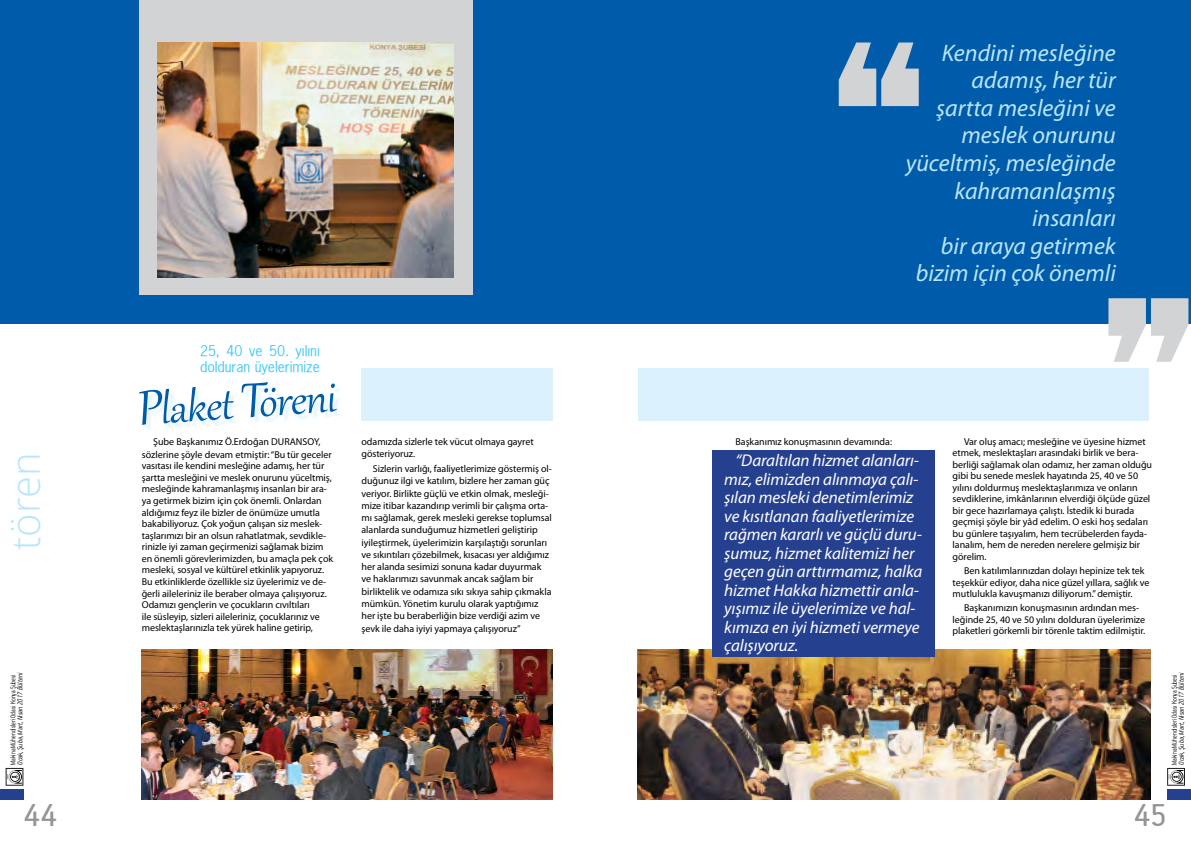
<style>
.page{position:relative;width:1191px;height:842px;background:#fff}
.page>*{position:absolute;margin:0;border:0;box-sizing:border-box;transform-origin:0 0}
.t1{font:51px "Gabriola";color:#005baa}
.t2{font:300 40px "Open Sans";color:#b9e6fa}
.t3{font:36px "PF Handbook Pro";color:#939598}
.t4{font:italic 24px/27.6px "Myriad Pro";color:#b9e6fa;text-align:right}
.t5{font:italic 17px/18.5px "Myriad Pro";letter-spacing:-.005em;color:#fff}
.t6{font:14px "News Gothic T";letter-spacing:-.005em;color:#44c8f5}
.t7{font:10px/11.6px "Myriad Pro";letter-spacing:-.005em;color:#000}
.t8{font:300 8px "PF Handbook Pro";color:#000;scale:.8 1}
.t9{font:italic 300 8px "PF Handbook Pro";letter-spacing:-.005em;color:#000;scale:.9 1}
.s1{font-size:59.6px}
</style>
<div class="page">
<svg style="left:6px;top:768px;width:17px;height:18px"></svg>
<svg style="left:1167px;top:768px;width:18px;height:18px"></svg>
<div style="left:0;top:789px;width:23px;height:10px;background:#25408f"></div>
<div style="left:1167px;top:789px;width:24px;height:10px;background:#25408f"></div>
<div style="left:0;top:0;width:1191px;height:324px;background:#005baa"></div>
<img style="left:142px;top:649px;width:411px;height:150px">
<div style="left:142px;top:384px;width:201px;height:46px;background:#00aeef;opacity:.12"></div>
<img style="left:637px;top:649px;width:513px;height:150px">
<div style="left:711px;top:450px;width:223px;height:207px;background:#25408f"></div>
<div style="left:361px;top:368px;width:192px;height:53px;background:#dbf1fd"></div>
<div style="left:638px;top:368px;width:510px;height:53px;background:#dbf1fd"></div>
<svg style="left:1108px;top:298px;width:81px;height:64px"></svg>
<svg style="left:838px;top:43px;width:81px;height:63px"></svg>
<div style="left:139px;top:0;width:333px;height:295px;background:#d1d3d4"></div>
<img style="left:157px;top:43px;width:297px;height:235px">
<p class="t2" style="left:-2px;top:550px;width:99px;rotate:-90deg">tören</p>
<p class="t6" style="left:200px;top:341px;width:121px">25, 40 ve 50. yılını</p>
<p class="t6" style="left:200px;top:357px;width:121px">dolduran üyelerimize</p>
<p class="t1" style="left:134px;top:377px;width:201px;rotate:-4deg"><span class="s1">P</span>laket <span class="s1">T</span>öreni</p>
<p class="t7" style="left:142px;top:435px;width:191px;line-height:13.1px;text-align:center">Şube Başkanımız Ö.Erdoğan DURANSOY, sözlerine şöyle devam etmiştir: “Bu tür geceler</p>
<p class="t7" style="left:142px;top:460px;width:193px">vasıtası ile kendini mesleğine adamış, her tür şartta mesleğini ve meslek onurunu yüceltmiş, mesleğinde kahramanlaşmış insanları bir ara&shy;ya getirmek bizim için çok önemli. Onlardan aldığımız feyz ile bizler de önümüze umutla bakabiliyoruz. Çok yoğun çalışan siz meslek&shy;taşlarımızı bir an olsun rahatlatmak, sevdikle&shy;rinizle iyi zaman geçirmenizi sağlamak bizim en önemli görevlerimizden, bu amaçla pek çok mesleki, sosyal ve kültürel etkinlik yapıyoruz.<br>Bu etkinliklerde özellikle siz üyelerimiz ve de&shy;ğerli aileleriniz ile beraber olmaya çalışıyoruz.<br>Odamızı gençlerin ve çocukların cıvıltıları<br>ile süsleyip, sizleri aileleriniz, çocuklarınız ve meslektaşlarınızla tek yürek haline getirip,</p>
<p class="t7" style="left:361px;top:435px;width:174px;line-height:12.3px">odamızda sizlerle tek vücut olmaya gayret gösteriyoruz.</p>
<p class="t7" style="left:361px;top:462px;width:192px;line-height:12.3px;text-indent:11px">Sizlerin varlığı, faaliyetlerimize göstermiş ol&shy;duğunuz ilgi ve katılım, bizlere her zaman güç veriyor. Birlikte güçlü ve etkin olmak, mesleği&shy;mize itibar kazandırıp verimli bir çalışma orta&shy;mı sağlamak, gerek mesleki gerekse toplumsal alanlarda sunduğumuz hizmetleri geliştirip iyileştirmek, üyelerimizin karşılaştığı sorunları ve sıkıntıları çözebilmek, kısacası yer aldığımız her alanda sesimizi sonuna kadar duyurmak ve haklarımızı savunmak ancak sağlam bir birliktelik ve odamıza sıkı sıkıya sahip çıkmakla mümkün. Yönetim kurulu olarak yaptığımız her işte bu beraberliğin bize verdiği azim ve şevk ile daha iyiyi yapmaya çalışıyoruz”</p>
<p class="t4" style="left:905px;top:38px;width:212px">Kendini mesleğine adamış, her tür<br>şartta mesleğini ve meslek onurunu yüceltmiş, mesleğinde kahramanlaşmış insanları</p>
<p class="t4" style="left:941px;top:231px;width:176px">bir araya getirmek</p>
<p class="t4" style="left:915px;top:259px;width:202px">bizim için çok önemli</p>
<p class="t7" style="left:735px;top:435px;width:158px">Başkanımız konuşmasının devamında:</p>
<p class="t5" style="left:724px;top:451px;width:200px;text-indent:11px">“Daraltılan hizmet alanları&shy;mız, elimizden alınmaya çalı&shy;şılan mesleki denetimlerimiz ve kısıtlanan faaliyetlerimize rağmen kararlı ve güçlü duru&shy;şumuz, hizmet kalitemizi her geçen gün arttırmamız, halka hizmet Hakka hizmettir anla&shy;yışımız ile üyelerimize ve hal&shy;kımıza en iyi hizmeti vermeye çalışıyoruz.</p>
<p class="t7" style="left:952px;top:435px;width:201px;text-indent:11px">Var oluş amacı; mesleğine ve üyesine hizmet etmek, meslektaşları arasındaki birlik ve bera&shy;berliği sağlamak olan odamız, her zaman olduğu gibi bu senede meslek hayatında 25, 40 ve 50 yılını doldurmuş meslektaşlarımıza ve onların sevdiklerine, imkânlarının elverdiği ölçüde güzel bir gece hazırlamaya çalıştı. İstedik ki burada geçmişi şöyle bir yâd edelim. O eski hoş sedaları bu günlere taşıyalım, hem tecrübelerden fayda&shy;lanalım, hem de nereden nerelere gelmişiz bir görelim.</p>
<p class="t7" style="left:952px;top:565px;width:198px;text-indent:11px">Ben katılımlarınızdan dolayı hepinize tek tek teşekkür ediyor, daha nice güzel yıllara, sağlık ve mutlulukla kavuşmanızı diliyorum.” demiştir.</p>
<p class="t7" style="left:952px;top:602px;width:194px;text-align:center">Başkanımızın konuşmasının ardından mes&shy;leğinde 25, 40 ve 50 yılını dolduran üyelerimize plaketleri görkemli bir törenle taktim edilmiştir.</p>
<p class="t8" style="left:8px;top:765px;width:114px;rotate:-90deg">Makina Mühendisleri Odası Konya Şubesi</p>
<p class="t9" style="left:15px;top:765px;width:104px;rotate:-90deg">Ocak, Şuba, Mart, Nisan 2017 Bülteni</p>
<p class="t8" style="left:1169px;top:765px;width:114px;rotate:-90deg">Makina Mühendisleri Odası Konya Şubesi</p>
<p class="t9" style="left:1176px;top:765px;width:104px;rotate:-90deg">Ocak, Şuba, Mart, Nisan 2017 Bülteni</p>
<h3 class="t3" style="left:23px;top:794px;width:36px">44</h3>
<h3 class="t3" style="left:1134px;top:794px;width:35px">45</h3>
</div>
